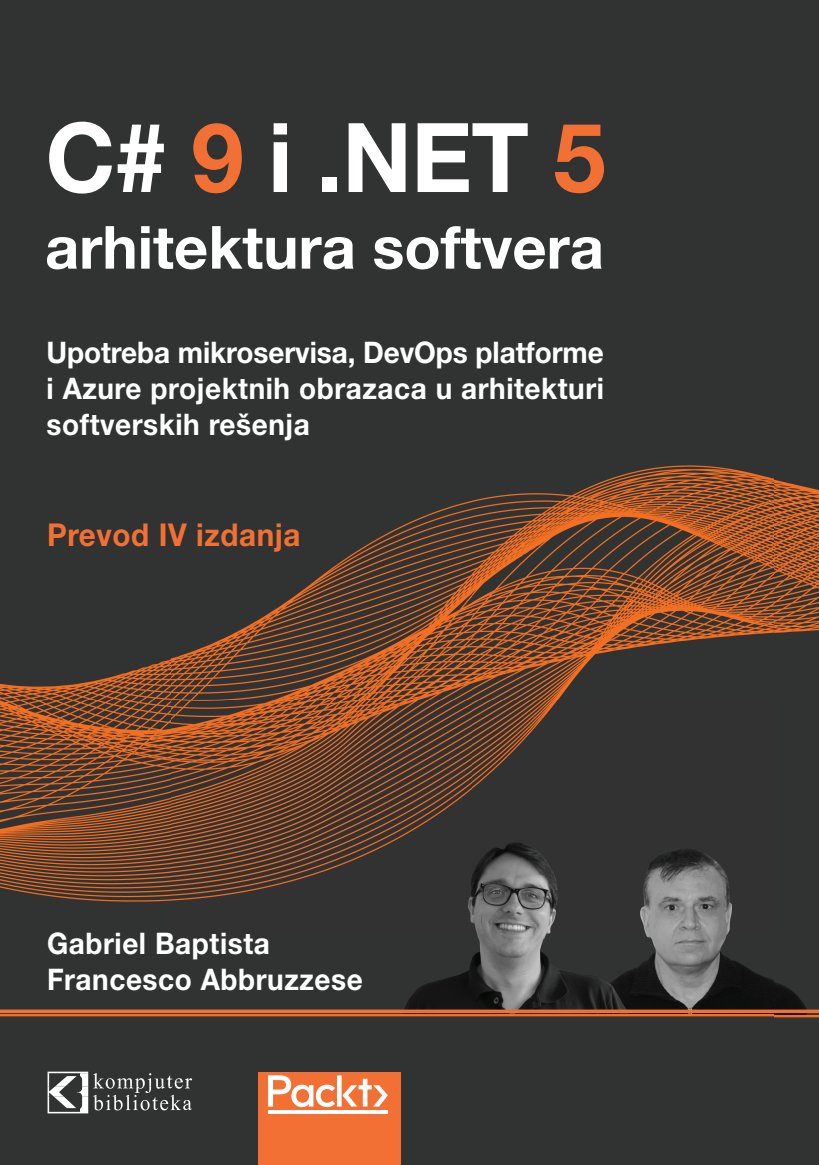
<style>
.page{position:relative;width:819px;height:1165px;background:#fff}
.page>*{position:absolute;margin:0;border:0;box-sizing:border-box;transform-origin:0 0}
.t1{font:700 96.25px "Helvetica Neue";color:#fff}
.t2{font:700 59.5px "Helvetica Neue";color:#fff}
.Podnaslov{font:700 31.5px "Helvetica Neue";letter-spacing:.02em;color:#f27033;scale:.94 1}
.Podnaslov-2{font:700 29.75px/35.7px "Helvetica Neue";letter-spacing:.02em;color:#fff;text-align:justify;scale:.94 1}
.s1{color:#f27033}
</style>
<div class="page">
<img style="left:0;top:0;width:819px;height:1165px">
<svg style="left:48px;top:1071px;width:144px;height:42px;background:#616262"></svg>
<div style="left:259px;top:1072px;width:142px;height:93px;background:#f27033"></div>
<svg style="left:268px;top:1075px;width:120px;height:32px"></svg>
<hr style="left:268px;top:1110px;width:120px;height:3px;background:#fff">
<svg style="left:0;top:1009px;width:819px;height:4px;background:#d46531"></svg>
<svg style="left:815px;top:1162px;width:4px;height:3px"></svg>
<p class="t1" style="left:46px;top:82px;width:562px">C# <span class="s1">9</span> i .NET <span class="s1">5</span></p>
<p class="t2" style="left:45px;top:201px;width:560px">arhitektura softvera</p>
<p class="Podnaslov-2" style="left:47px;top:336px;width:594px">Upotreba mikroservisa, DevOps platforme i Azure projektnih obrazaca u arhitekturi softverskih rešenja</p>
<p class="Podnaslov" style="left:47px;top:510px;width:271px">Prevod IV izdanja</p>
<p class="Podnaslov-2" style="left:47px;top:926px;width:238px">Gabriel Baptista</p>
<p class="Podnaslov-2" style="left:47px;top:962px;width:337px">Francesco Abbruzzese</p>
</div>
